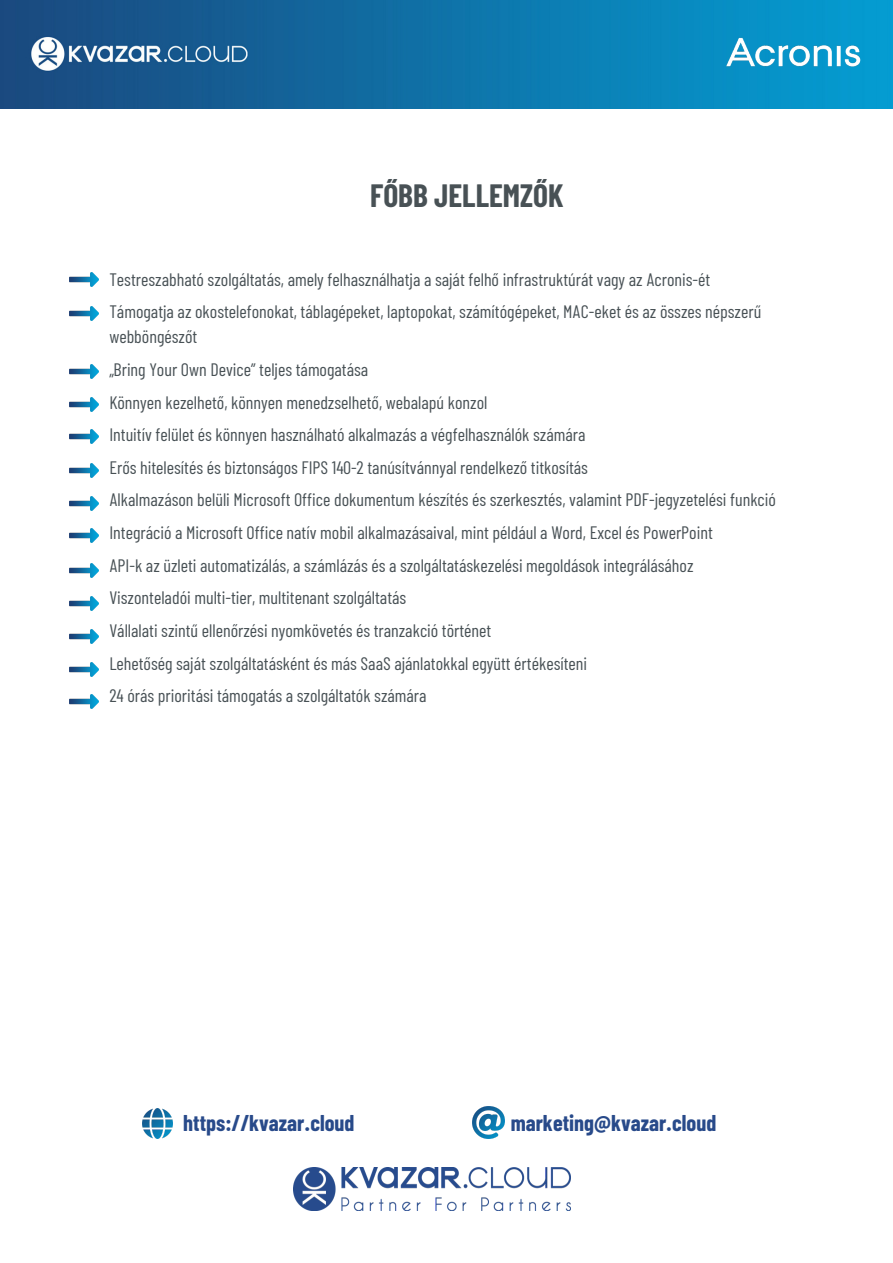
<style>
.page{position:relative;width:893px;height:1263px;background:#fff}
.page>*{position:absolute;margin:0;border:0;box-sizing:border-box;transform-origin:0 0}
.t1{font:700 31.5px "Barlow Condensed";color:#485155}
.t2{font:700 22.27px "Barlow Condensed";color:#284a8a}
.t3{font:18px/32.6px "Barlow Condensed";color:#485155}
</style>
<div class="page">
<img style="left:0;top:0;width:893px;height:108px">
<img style="left:718px;top:36px;width:155px;height:36px">
<img style="left:294px;top:1168px;width:276px;height:42px">
<img style="left:143px;top:1109px;width:29px;height:29px">
<img style="left:473px;top:1107px;width:31px;height:31px">
<img style="left:69px;top:272px;width:29px;height:14px">
<img style="left:69px;top:306px;width:29px;height:14px">
<img style="left:69px;top:365px;width:29px;height:14px">
<img style="left:69px;top:397px;width:29px;height:14px">
<img style="left:69px;top:430px;width:29px;height:14px">
<img style="left:69px;top:464px;width:29px;height:14px">
<img style="left:69px;top:496px;width:29px;height:14px">
<img style="left:69px;top:529px;width:29px;height:14px">
<img style="left:69px;top:564px;width:29px;height:14px">
<img style="left:69px;top:596px;width:29px;height:14px">
<img style="left:69px;top:629px;width:29px;height:14px">
<img style="left:69px;top:663px;width:29px;height:14px">
<img style="left:69px;top:694px;width:29px;height:14px">
<h1 class="t1" style="left:370px;top:176px;width:195px">FŐBB JELLEMZŐK</h1>
<p class="t3" style="left:109px;top:262px;width:653px">Testreszabható szolgáltatás, amely felhasználhatja a saját felhő infrastruktúrát vagy az Acronis-ét<br>Támogatja az okostelefonokat, táblagépeket, laptopokat, számítógépeket, MAC-eket és az összes népszerű</p>
<p class="t3" style="left:109px;top:320px;width:668px">webböngészőt<br>„Bring Your Own Device” teljes támogatása<br>Könnyen kezelhető, könnyen menedzselhető, webalapú konzol<br>Intuitív felület és könnyen használható alkalmazás a végfelhasználók számára<br>Erős hitelesítés és biztonságos FIPS 140-2 tanúsítvánnyal rendelkező titkosítás<br>Alkalmazáson belüli Microsoft Office dokumentum készítés és szerkesztés, valamint PDF-jegyzetelési funkció Integráció a Microsoft Office natív mobil alkalmazásaival, mint például a Word, Excel és PowerPoint<br>API-k az üzleti automatizálás, a számlázás és a szolgáltatáskezelési megoldások integrálásához Viszonteladói multi-tier, multitenant szolgáltatás<br>Vállalati szintű ellenőrzési nyomkövetés és tranzakció történet<br>Lehetőség saját szolgáltatásként és más SaaS ajánlatokkal együtt értékesíteni<br>24 órás prioritási támogatás a szolgáltatók számára</p>
<p class="t2" style="left:183px;top:1109px;width:173px">https://kvazar.cloud</p>
<p class="t2" style="left:511px;top:1109px;width:207px">marketing@kvazar.cloud</p>
</div>
